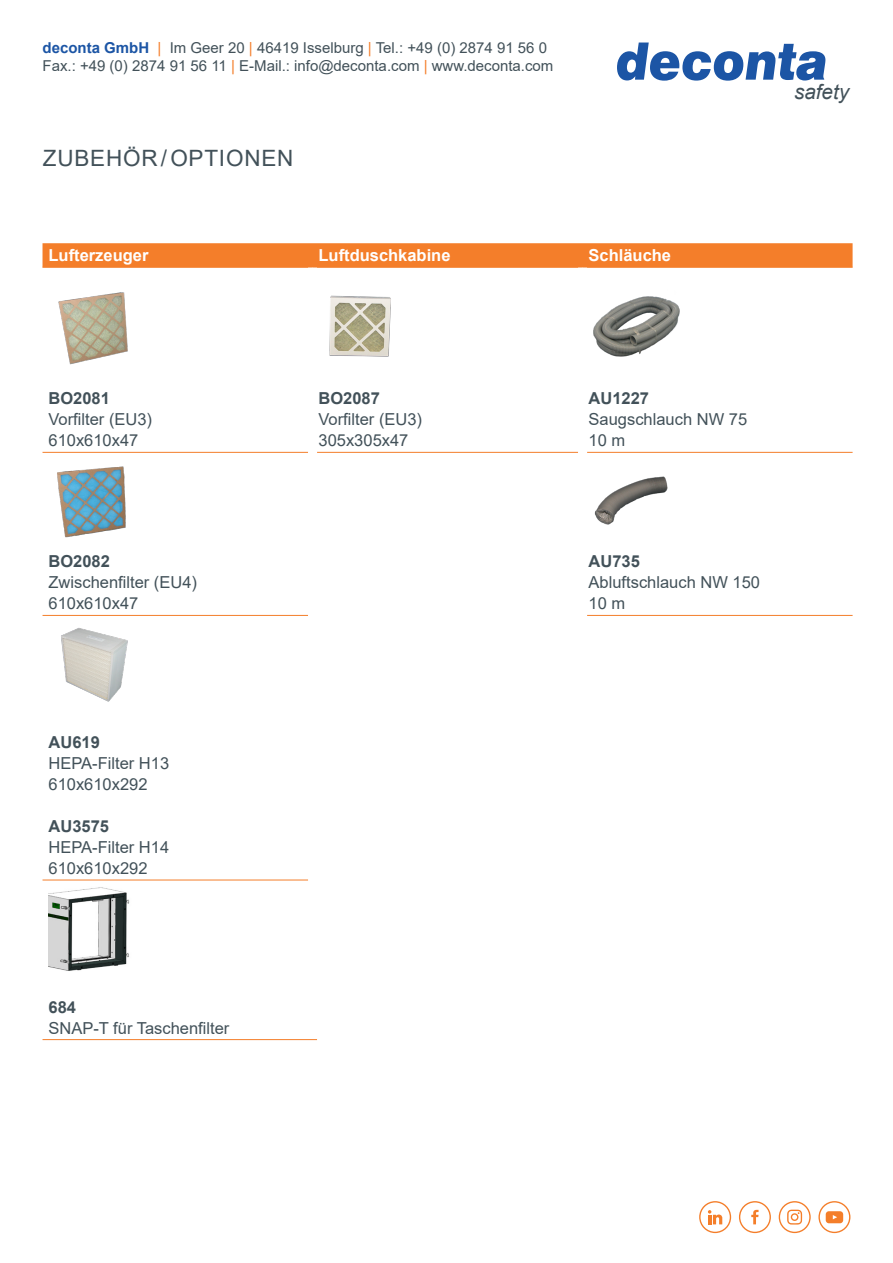
<style>
.page{position:relative;width:893px;height:1263px;background:#fff}
.page>*{position:absolute;margin:0;border:0;box-sizing:border-box;transform-origin:0 0}
.t1{font:22.5px "Arial";letter-spacing:.035em;color:#425159}
.t2{font:italic 20.7px "Arial";color:#425159}
.Copy_-_ohne_Aufzählung{font:16.5px "Arial";color:#425159}
.Copy_-_ohne_Aufzählung-2{font:700 16.5px "Arial";color:#425159}
.Copy_-_ohne_Aufzählung-3{font:700 16.5px "Arial";color:#fff}
.t3{font:15px/18px "Arial";color:#425159}
.s1{font-weight:700;color:#1c55a5}
.s2{color:#f47e2a}
</style>
<div class="page">
<svg style="left:617px;top:43px;width:208px;height:38px"></svg>
<svg style="left:779px;top:1201px;width:32px;height:32px"></svg>
<svg style="left:739px;top:1201px;width:32px;height:32px"></svg>
<svg style="left:699px;top:1201px;width:32px;height:32px"></svg>
<svg style="left:818px;top:1201px;width:32px;height:32px"></svg>
<div style="left:43px;top:243px;width:810px;height:24px;background:#f47e2a"></div>
<hr style="left:43px;top:267px;width:270px;height:1px;background:#f47e2a">
<hr style="left:313px;top:267px;width:270px;height:1px;background:#f47e2a">
<hr style="left:583px;top:267px;width:270px;height:1px;background:#f47e2a">
<hr style="left:43px;top:452px;width:265px;height:1px;background:#f47e2a">
<hr style="left:317px;top:452px;width:261px;height:1px;background:#f47e2a">
<hr style="left:587px;top:452px;width:266px;height:1px;background:#f47e2a">
<hr style="left:43px;top:615px;width:265px;height:1px;background:#f47e2a">
<hr style="left:587px;top:615px;width:266px;height:1px;background:#f47e2a">
<hr style="left:43px;top:880px;width:265px;height:1px;background:#f47e2a">
<hr style="left:43px;top:1039px;width:274px;height:1px;background:#f47e2a">
<img style="left:58px;top:292px;width:70px;height:73px">
<img style="left:329px;top:295px;width:62px;height:62px">
<img style="left:593px;top:296px;width:87px;height:61px">
<img style="left:57px;top:466px;width:69px;height:72px">
<img style="left:594px;top:476px;width:74px;height:49px">
<img style="left:61px;top:628px;width:67px;height:74px">
<img style="left:49px;top:887px;width:81px;height:84px">
<p class="t3" style="left:43px;top:39px;width:512px"><span class="s1">deconta GmbH</span> <span class="s2">|</span> Im Geer 20 <span class="s2">|</span> 46419 Isselburg <span class="s2">|</span> Tel.: +49 (0) 2874 91 56 0<br>Fax.: +49 (0) 2874 91 56 11 <span class="s2">|</span> E-Mail.: info@deconta.com <span class="s2">|</span> www.deconta.com</p>
<p class="t1" style="left:43px;top:143px;width:252px">ZUBEHÖR/OPTIONEN</p>
<p class="Copy_-_ohne_Aufzählung-3" style="left:49px;top:244px;width:101px">Lufterzeuger</p>
<p class="Copy_-_ohne_Aufzählung-3" style="left:319px;top:244px;width:134px">Luftduschkabine</p>
<p class="Copy_-_ohne_Aufzählung-3" style="left:589px;top:244px;width:84px">Schläuche</p>
<p class="t2" style="left:794px;top:78px;width:57px">safety</p>
<p class="Copy_-_ohne_Aufzählung-2" style="left:49px;top:387px;width:63px">BO2081</p>
<p class="Copy_-_ohne_Aufzählung" style="left:49px;top:408px;width:105px">Vorfilter (EU3)</p>
<p class="Copy_-_ohne_Aufzählung" style="left:49px;top:429px;width:91px">610x610x47</p>
<p class="Copy_-_ohne_Aufzählung-2" style="left:49px;top:550px;width:63px">BO2082</p>
<p class="Copy_-_ohne_Aufzählung" style="left:49px;top:571px;width:150px">Zwischenfilter (EU4)</p>
<p class="Copy_-_ohne_Aufzählung" style="left:49px;top:592px;width:91px">610x610x47</p>
<p class="Copy_-_ohne_Aufzählung-2" style="left:49px;top:730px;width:53px">AU619</p>
<p class="Copy_-_ohne_Aufzählung" style="left:49px;top:752px;width:122px">HEPA-Filter H13</p>
<p class="Copy_-_ohne_Aufzählung" style="left:49px;top:773px;width:101px">610x610x292</p>
<p class="Copy_-_ohne_Aufzählung-2" style="left:49px;top:814px;width:62px">AU3575</p>
<p class="Copy_-_ohne_Aufzählung" style="left:49px;top:836px;width:122px">HEPA-Filter H14</p>
<p class="Copy_-_ohne_Aufzählung" style="left:49px;top:857px;width:101px">610x610x292</p>
<p class="Copy_-_ohne_Aufzählung-2" style="left:49px;top:995px;width:29px">684</p>
<p class="Copy_-_ohne_Aufzählung" style="left:49px;top:1016px;width:182px">SNAP-T für Taschenfilter</p>
<p class="Copy_-_ohne_Aufzählung-2" style="left:319px;top:387px;width:63px">BO2087</p>
<p class="Copy_-_ohne_Aufzählung" style="left:319px;top:408px;width:105px">Vorfilter (EU3)</p>
<p class="Copy_-_ohne_Aufzählung" style="left:319px;top:429px;width:91px">305x305x47</p>
<p class="Copy_-_ohne_Aufzählung-2" style="left:589px;top:387px;width:62px">AU1227</p>
<p class="Copy_-_ohne_Aufzählung" style="left:589px;top:408px;width:160px">Saugschlauch NW 75</p>
<p class="Copy_-_ohne_Aufzählung" style="left:589px;top:429px;width:38px">10 m</p>
<p class="Copy_-_ohne_Aufzählung-2" style="left:589px;top:550px;width:53px">AU735</p>
<p class="Copy_-_ohne_Aufzählung" style="left:589px;top:571px;width:173px">Abluftschlauch NW 150</p>
<p class="Copy_-_ohne_Aufzählung" style="left:589px;top:592px;width:38px">10 m</p>
</div>
